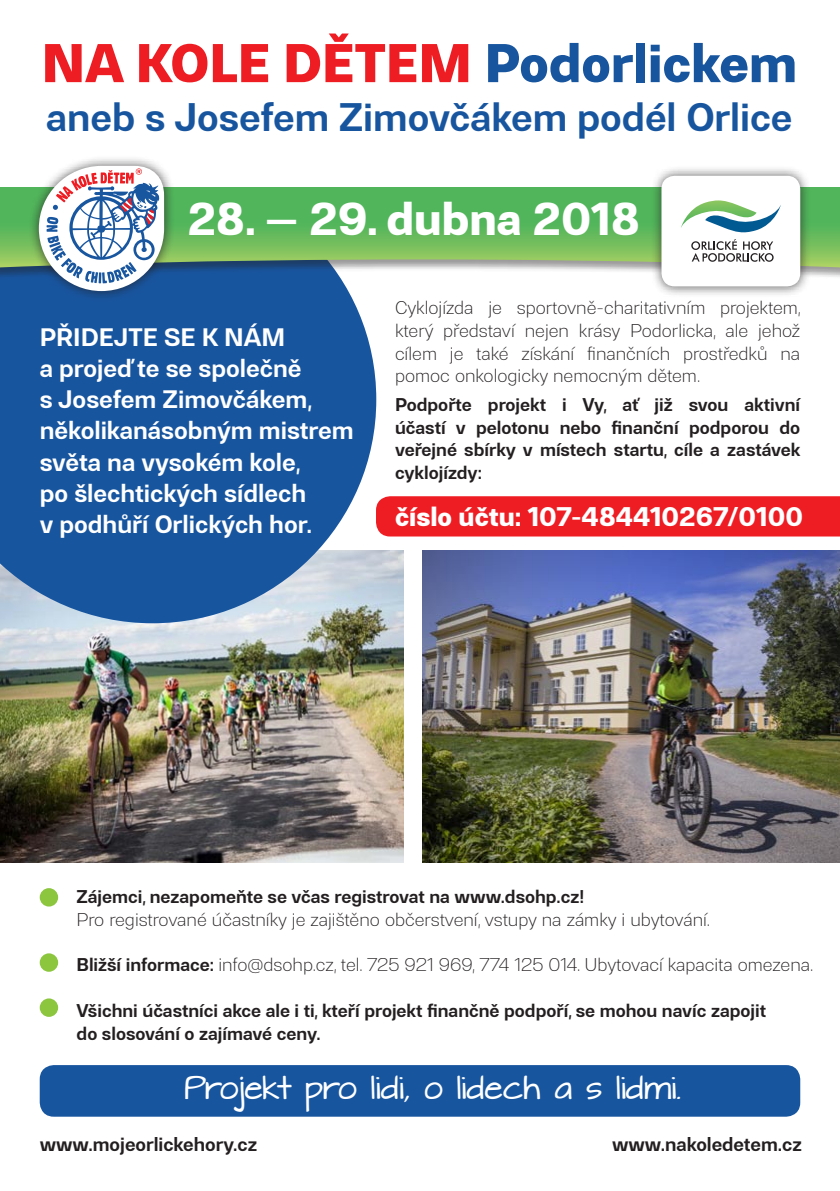
<style>
.page{position:relative;width:840px;height:1191px;background:#fff}
.page>*{position:absolute;margin:0;border:0;box-sizing:border-box;transform-origin:0 0}
.t1{font:800 56px "Gerlach Sans";color:#ee1d23}
.t2{font:800 47.6px "Gerlach Sans";color:#fff}
.t3{font:700 41px "Gerlach Sans";color:#18559f}
.t4{font:28px "Architects Daughter";color:#fff}
.t5{font:800 27.8px "Gerlach Sans";color:#fff}
.t6{font:700 26px/31.2px "Gerlach Sans";color:#fff}
.t7{font:700 20px "Gerlach Sans";color:#231f20}
.t8{font:300 19px/22.8px "Gerlach Sans";color:#231f20;text-align:justify}
.t9{font:700 19px/22.8px "Gerlach Sans";color:#231f20}
.s1{color:#18559f}
.s2{font-weight:700}
</style>
<div class="page">
<img style="left:422px;top:550px;width:417px;height:312px">
<img style="left:0;top:550px;width:404px;height:312px">
<svg style="left:0;top:280px;width:376px;height:343px;background:#2e65a7"></svg>
<div style="left:0;top:159px;width:839px;height:121px;background:#231f20;opacity:.45"></div>
<svg style="left:0;top:186px;width:839px;height:81px;background:#67b763"></svg>
<div style="left:0;top:0;width:839px;height:186px;background:#fff"></div>
<div style="left:28px;top:155px;width:147px;height:147px;background:#231f20;opacity:.75"></div>
<svg style="left:39px;top:166px;width:125px;height:125px"></svg>
<div style="left:650px;top:165px;width:160px;height:132px;background:#231f20;opacity:.75"></div>
<div style="left:661px;top:176px;width:138px;height:110px;background:#fff;border-radius:13px"></div>
<svg style="left:681px;top:200px;width:99px;height:62px"></svg>
<div style="left:40px;top:1065px;width:759px;height:51px;background:#18559f;border-radius:14px"></div>
<div style="left:376px;top:496px;width:463px;height:40px;background:#ee1d23"></div>
<div style="left:40px;top:888px;width:18px;height:18px;background:#8bc63e;border-radius:50%"></div>
<div style="left:40px;top:953px;width:18px;height:18px;background:#8bc63e;border-radius:50%"></div>
<div style="left:40px;top:998px;width:18px;height:18px;background:#8bc63e;border-radius:50%"></div>
<h1 class="t1" style="left:42px;top:31px;width:756px">NA KOLE DĚTEM <span class="s1">Podorlickem</span></h1>
<h3 class="t3" style="left:46px;top:94px;width:747px">aneb s Josefem Zimovčákem podél Orlice</h3>
<h2 class="t2" style="left:187px;top:192px;width:453px">28. – 29. dubna 2018</h2>
<h3 class="t6" style="left:40px;top:322px;width:315px">Přidejte se k nám<br>a projeď te se společně<br>s Josefem Zimovčákem, několikanásobným mistrem světa na vysokém kole,<br>po šlechtických sídlech<br>v podhůří Orlických hor.</h3>
<p class="t8" style="left:395px;top:296px;width:407px">Cyklojízda je sportovně-charitativním projektem, který představí nejen krásy Podorlicka, ale jehož cílem je také získání finančních prostředků na pomoc onkologicky nemocným dětem.</p>
<p class="t9" style="left:395px;top:393px;width:407px;text-align:justify">Podpořte projekt i Vy, ať již svou aktivní účastí v pelotonu nebo finanční podporou do veřejné sbírky v místech startu, cíle a zastávek cyklojízdy:</p>
<h3 class="t5" style="left:395px;top:501px;width:409px">číslo účtu: 107-484410267/0100</h3>
<p class="t9" style="left:77px;top:885px;width:509px">Zájemci, nezapomeňte se včas registrovat na www.dsohp.cz!</p>
<p class="t8" style="left:77px;top:908px;width:634px">Pro registrované účastníky je zajištěno občerstvení, vstupy na zámky i ubytování.</p>
<p class="t8" style="left:77px;top:954px;width:737px"><span class="s2">Bližší informace:</span> info@dsohp.cz, tel. 725 921 969, 774 125 014. Ubytovací kapacita omezena.</p>
<p class="t9" style="left:77px;top:999px;width:690px">Všichni účastníci akce ale i ti, kteří projekt finančně podpoří, se mohou navíc zapojit do slosování o zajímavé ceny.</p>
<h3 class="t4" style="left:184px;top:1068px;width:498px">Projekt pro lidi, o lidech a s lidmi.</h3>
<p class="t7" style="left:40px;top:1133px;width:219px">www.mojeorlickehory.cz</p>
<p class="t7" style="left:611px;top:1133px;width:191px">www.nakoledetem.cz</p>
</div>
